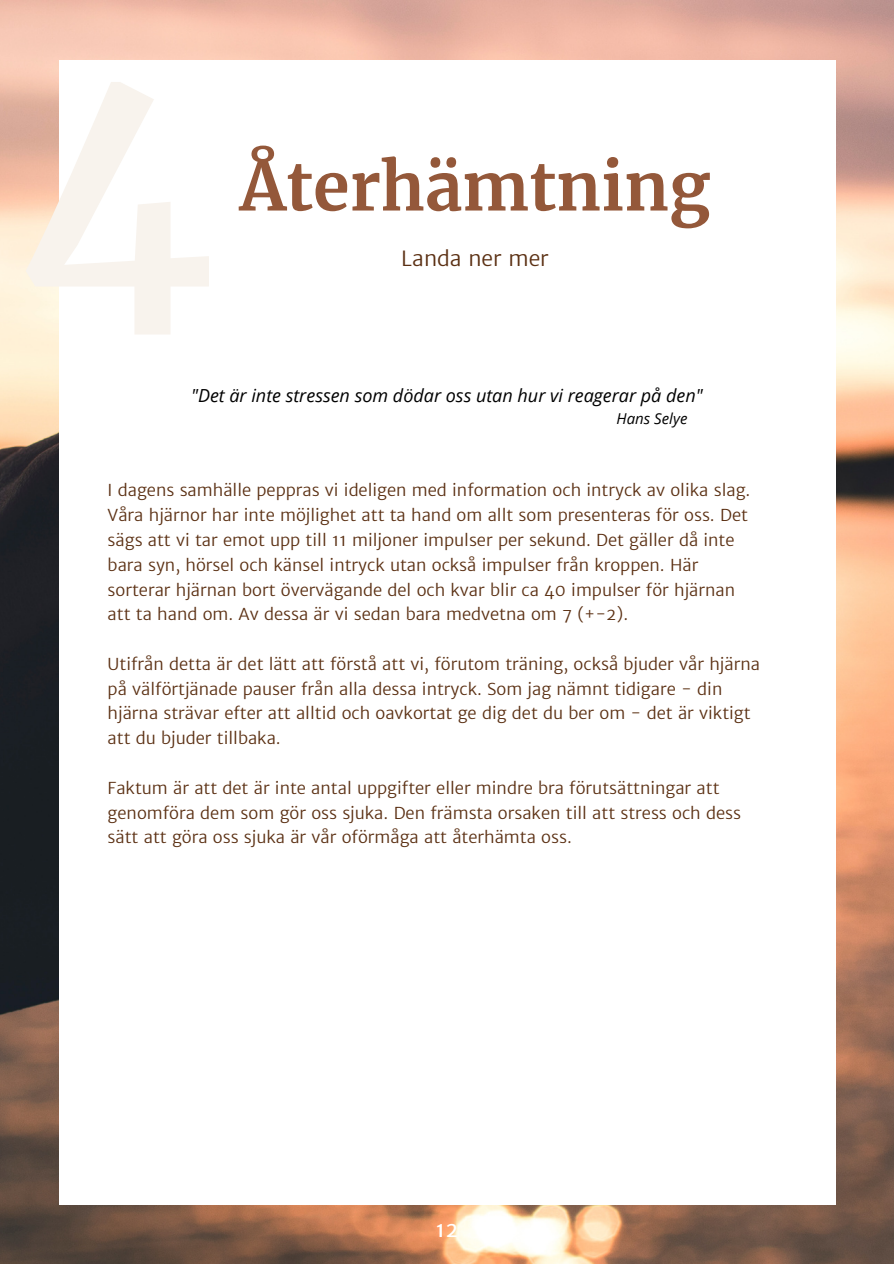
<style>
.page{position:relative;width:894px;height:1264px;background:#fff}
.page>*{position:absolute;margin:0;border:0;box-sizing:border-box;transform-origin:0 0}
.t1{font:700 66px "Merriweather";color:#94583a}
.t2{font:300 21px "Merriweather Sans";color:#5b3013}
.t3{font:21px "Merriweather Sans";color:#fff}
.t4{font:italic 18px "Open Sans";color:#000}
.t5{font:300 16.5px/24.8px "Merriweather Sans";color:#5b3013}
.t6{font:italic 15px "Open Sans";color:#000}
</style>
<div class="page">
<img style="left:0;top:0;width:893px;height:1263px">
<div style="left:59px;top:60px;width:776px;height:1144px;background:#fff"></div>
<p class="t1" style="left:240px;top:145px;width:472px">Återhämtning</p>
<p class="t2" style="left:401px;top:245px;width:149px">Landa ner mer</p>
<p class="t4" style="left:191px;top:383px;width:513px">"Det är inte stressen som dödar oss utan hur vi reagerar på den"</p>
<p class="t6" style="left:616px;top:407px;width:72px">Hans Selye</p>
<p class="t5" style="left:108px;top:478px;width:644px">I dagens samhälle peppras vi ideligen med information och intryck av olika slag.<br>Våra hjärnor har inte möjlighet att ta hand om allt som presenteras för oss. Det sägs att vi tar emot upp till 11 miljoner impulser per sekund. Det gäller då inte bara syn, hörsel och känsel intryck utan också impulser från kroppen. Här sorterar hjärnan bort övervägande del och kvar blir ca 40 impulser för hjärnan att ta hand om. Av dessa är vi sedan bara medvetna om 7 (+-2).</p>
<p class="t5" style="left:108px;top:651px;width:653px">Utifrån detta är det lätt att förstå att vi, förutom träning, också bjuder vår hjärna på välförtjänade pauser från alla dessa intryck. Som jag nämnt tidigare - din hjärna strävar efter att alltid och oavkortat ge dig det du ber om - det är viktigt att du bjuder tillbaka.</p>
<p class="t5" style="left:108px;top:775px;width:634px">Faktum är att det är inte antal uppgifter eller mindre bra förutsättningar att genomföra dem som gör oss sjuka. Den främsta orsaken till att stress och dess sätt att göra oss sjuka är vår oförmåga att återhämta oss.</p>
<p class="t3" style="left:436px;top:1216px;width:24px">12</p>
</div>
